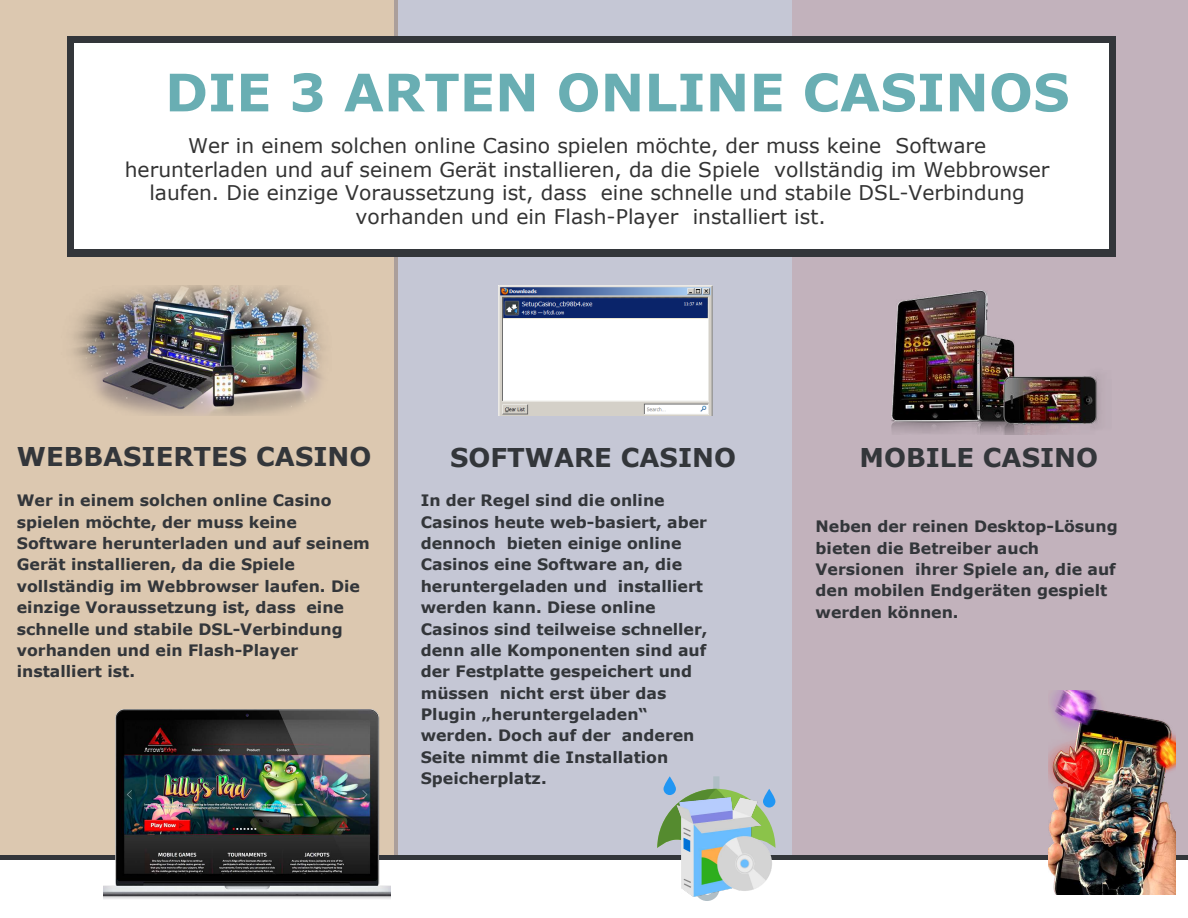
<style>
.page{position:relative;width:1188px;height:918px;background:#fff}
.page>*{position:absolute;margin:0;border:0;box-sizing:border-box;transform-origin:0 0}
.t1{font:700 51.75px "Verdana";color:#69aeb3}
.t2{font:700 25.8px "Verdana";color:#33363a}
.t3{font:20.25px/23.7px "Verdana";color:#333;text-align:center}
.t4{font:700 15.75px/21.3px "Verdana";color:#33363a}
</style>
<div class="page">
<div style="left:0;top:0;width:397px;height:858px;background:#dcc8b0"></div>
<div style="left:395px;top:0;width:397px;height:858px;background:#c5c7d5"></div>
<div style="left:792px;top:0;width:396px;height:858px;background:#c2b2bc"></div>
<img style="left:498px;top:286px;width:214px;height:129px">
<img style="left:73px;top:286px;width:251px;height:129px">
<hr style="left:0;top:855px;width:1188px;height:4px;background:#33363a">
<div style="left:68px;top:36px;width:1048px;height:220px;background:#33363a"></div>
<div style="left:74px;top:43px;width:1035px;height:206px;background:#fff"></div>
<img style="left:1048px;top:691px;width:128px;height:203px">
<svg style="left:657px;top:776px;width:87px;height:125px"></svg>
<svg style="left:664px;top:776px;width:12px;height:19px"></svg>
<svg style="left:763px;top:789px;width:12px;height:19px"></svg>
<img style="left:676px;top:796px;width:103px;height:103px">
<img style="left:104px;top:710px;width:286px;height:189px">
<img style="left:891px;top:290px;width:209px;height:144px">
<h1 class="t1" style="left:165px;top:56px;width:906px">DIE 3 ARTEN ONLINE CASINOS</h1>
<p class="t3" style="left:125px;top:134px;width:926px">Wer in einem solchen online Casino spielen möchte, der muss keine Software herunterladen und auf seinem Gerät installieren, da die Spiele vollständig im Webbrowser laufen. Die einzige Voraussetzung ist, dass eine schnelle und stabile DSL-Verbindung vorhanden und ein Flash-Player installiert ist.</p>
<h2 class="t2" style="left:17px;top:438px;width:356px">WEBBASIERTES CASINO</h2>
<p class="t4" style="left:17px;top:490px;width:354px">Wer in einem solchen online Casino spielen möchte, der muss keine Software herunterladen und auf seinem Gerät installieren, da die Spiele vollständig im Webbrowser laufen. Die einzige Voraussetzung ist, dass eine schnelle und stabile DSL-Verbindung vorhanden und ein Flash-Player installiert ist.</p>
<h2 class="t2" style="left:450px;top:439px;width:288px">SOFTWARE CASINO</h2>
<p class="t4" style="left:421px;top:490px;width:288px">In der Regel sind die online<br>Casinos heute web-basiert, aber dennoch bieten einige online<br>Casinos eine Software an, die heruntergeladen und installiert werden kann. Diese online<br>Casinos sind teilweise schneller, denn alle Komponenten sind auf der Festplatte gespeichert und müssen nicht erst über das<br>Plugin „heruntergeladen“ werden. Doch auf der anderen<br>Seite nimmt die Installation<br>Speicherplatz.</p>
<h2 class="t2" style="left:860px;top:439px;width:240px">MOBILE CASINO</h2>
<p class="t4" style="left:816px;top:515px;width:304px">Neben der reinen Desktop-Lösung bieten die Betreiber auch<br>Versionen ihrer Spiele an, die auf den mobilen Endgeräten gespielt werden können.</p>
</div>
